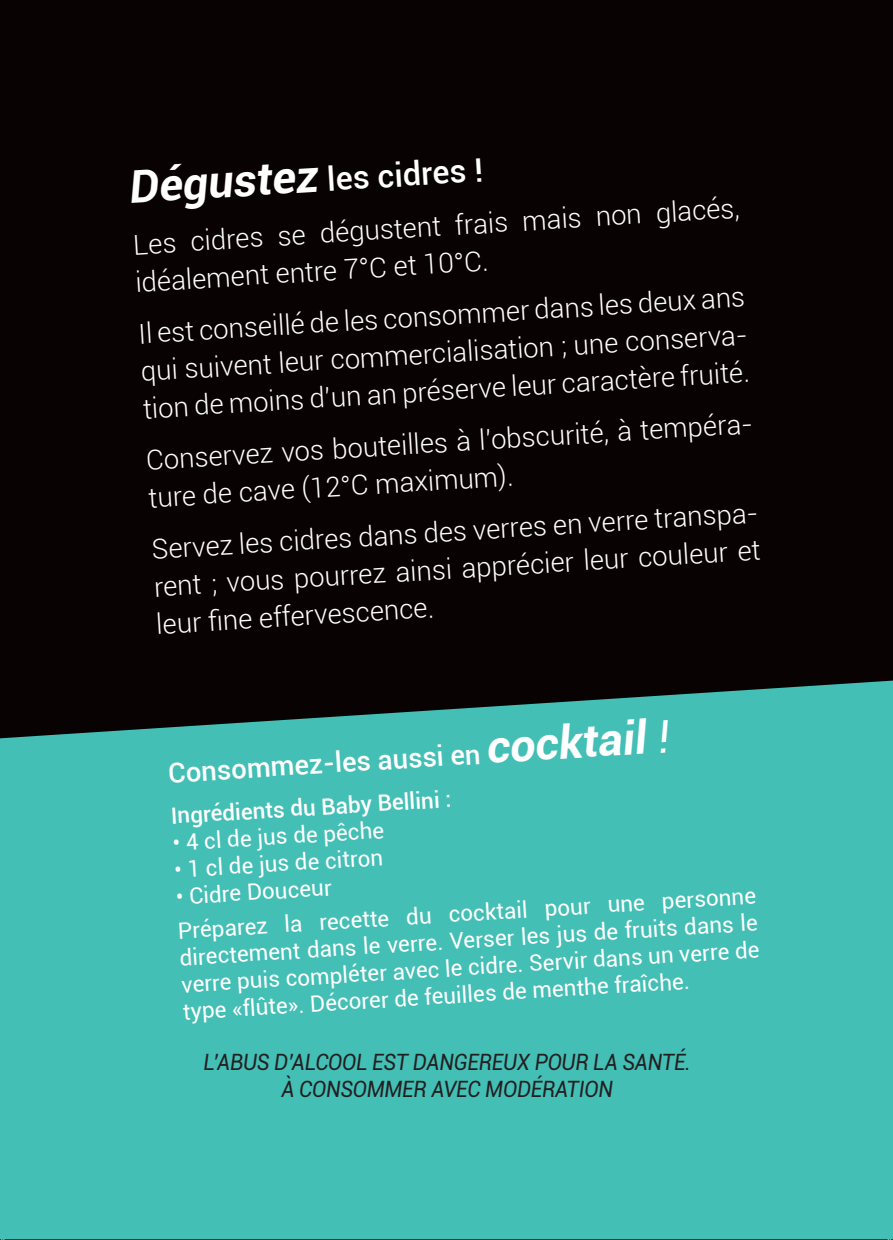
<style>
.page{position:relative;width:893px;height:1240px;background:#fff}
.page>*{position:absolute;margin:0;border:0;box-sizing:border-box;transform-origin:0 0}
.t1{font:italic 700 45px "Roboto";color:#fff}
.t2{font:500 32.5px "Roboto";color:#fff}
.t3{font:300 27.5px/38.8px "Roboto";color:#fff}
.t4{font:500 27.5px "Roboto";color:#fff}
.t5{font:22.5px/27.2px "Roboto";color:#fff}
.t6{font:italic 22.5px/27px "Roboto";letter-spacing:-.01em;color:#231f20;scale:.92 1}
.t7{font:500 22.5px "Roboto";color:#fff}
.s1{font-weight:400}
</style>
<div class="page">
<div style="left:0;top:0;width:892px;height:1239px;background:#080302"></div>
<div style="left:0;top:680px;width:892px;height:559px;background:#43bfb5"></div>
<svg style="left:0;top:1237px;width:4px;height:3px"></svg>
<svg style="left:887px;top:1237px;width:6px;height:3px"></svg>
<h1 class="t1" style="left:127px;top:156px;width:191px;rotate:-4deg">Dégustez</h1>
<p class="t2" style="left:326px;top:156px;width:157px;rotate:-3deg">les cidres !</p>
<p class="t3" style="left:132px;top:222px;width:609px;rotate:-3deg">Les cidres se dégustent frais mais non glacés, idéalement entre 7°C et 10°C.</p>
<p class="t3" style="left:137px;top:312px;width:625px;line-height:37.2px;rotate:-3deg">Il est conseillé de les consommer dans les deux ans qui suivent leur commercialisation ; une conserva&shy;tion de moins d’un an préserve leur caractère fruité.</p>
<p class="t3" style="left:145px;top:437px;width:625px;rotate:-3deg">Conservez vos bouteilles à l’obscurité, à tempéra&shy;ture de cave (12°C maximum).</p>
<p class="t3" style="left:151px;top:526px;width:625px;rotate:-3deg">Servez les cidres dans des verres en verre transpa&shy;rent ; vous pourrez ainsi apprécier leur couleur et leur fi ne effervescence.</p>
<h1 class="t1" style="left:484px;top:716px;width:184px;rotate:-4deg">cocktail <span class="s1">!</span></h1>
<p class="t4" style="left:167px;top:752px;width:314px;rotate:-3deg">Consommez-les aussi en</p>
<p class="t7" style="left:170px;top:798px;width:282px;rotate:-3deg">Ingrédients du Baby Bellini :</p>
<p class="t5" style="left:172px;top:827px;width:213px;rotate:-3deg">• 4 cl de jus de pêche</p>
<p class="t5" style="left:173px;top:854px;width:211px;rotate:-3deg">• 1 cl de jus de citron</p>
<p class="t5" style="left:175px;top:879px;width:580px;line-height:32.2px;rotate:-3deg">• Cidre Douceur<br>Préparez la recette du cocktail pour une personne</p>
<p class="t5" style="left:179px;top:940px;width:580px;text-align:justify;rotate:-3deg">directement dans le verre. Verser les jus de fruits dans le verre puis compléter avec le cidre. Servir dans un verre de type «flûte». Décorer de feuilles de menthe fraîche.</p>
<p class="t6" style="left:281px;top:1047px;width:446px;text-indent:-78px">L’ABUS D’ALCOOL EST DANGEREUX POUR LA SANTÉ.<br>À CONSO</p>
<p class="t6" style="left:366px;top:1074px;width:201px">MMER AVEC MODÉRAT</p>
<p class="t6" style="left:578px;top:1074px;width:22px">ION</p>
</div>
